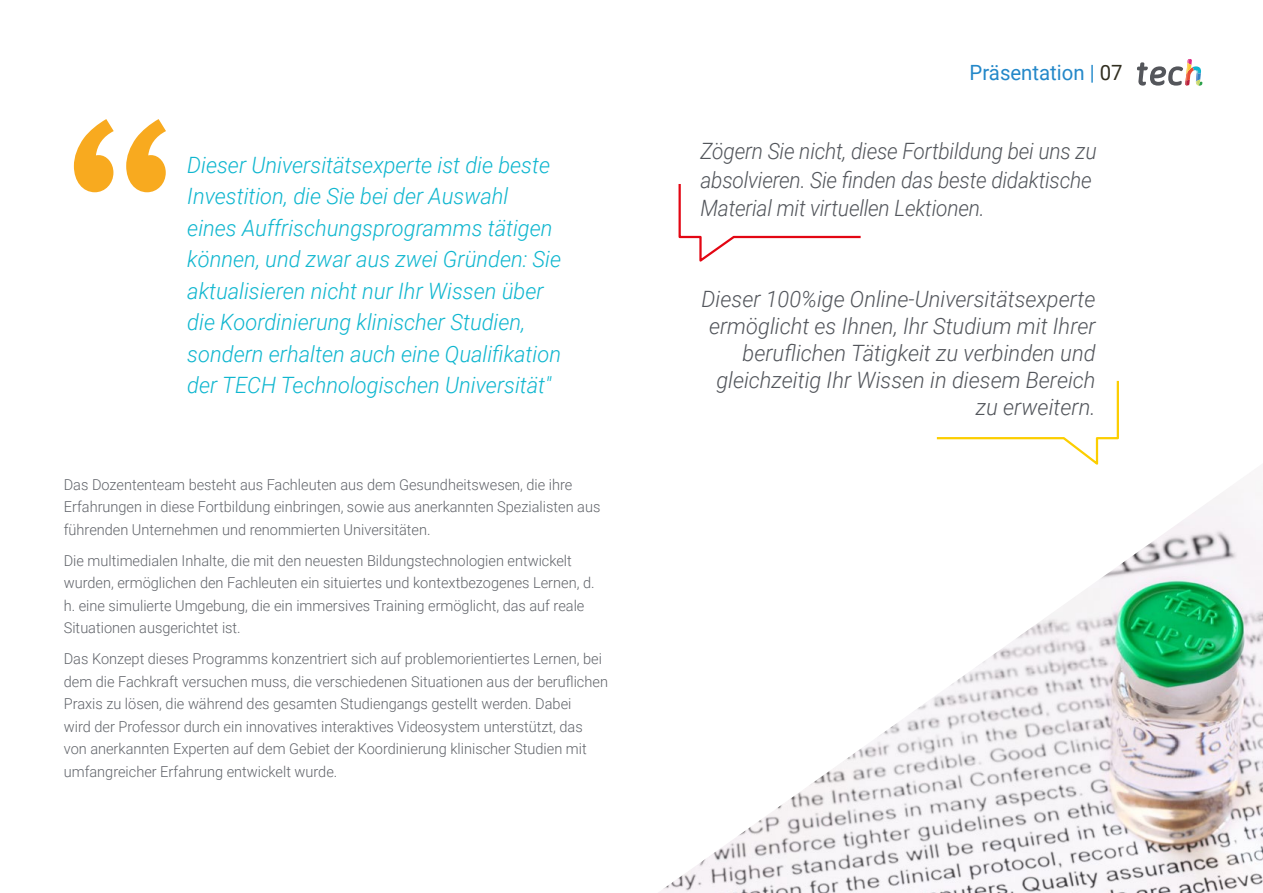
<style>
.page{position:relative;width:1263px;height:893px;background:#fff}
.page>*{position:absolute;margin:0;border:0;box-sizing:border-box;transform-origin:0 0}
.t1{font:italic 300 22.5px/31.5px "Roboto";color:#0fb6cf}
.t2{font:italic 300 22.5px/27px "Roboto";color:#52555b;text-align:right}
.t3{font:italic 300 22.5px/28.5px "Roboto";color:#52555b;scale:.93 1}
.t4{font:21px "Roboto";color:#2488c9}
.t5{font:300 15px/22.5px "Roboto";color:#61646a}
.s1{color:#2289cb}
.s2{color:#312e20}
</style>
<div class="page">
<svg style="left:74px;top:119px;width:92px;height:73px"></svg>
<svg style="left:936px;top:380px;width:183px;height:83px"></svg>
<svg style="left:678px;top:184px;width:183px;height:78px"></svg>
<img style="left:659px;top:463px;width:604px;height:430px">
<svg style="left:1137px;top:59px;width:65px;height:27px"></svg>
<p class="t1" style="left:187px;top:148px;width:375px">Dieser Universitätsexperte ist die beste Investition, die Sie bei der Auswahl eines Auffrischungsprogramms tätigen können, und zwar aus zwei Gründen: Sie aktualisieren nicht nur Ihr Wissen über die Koordinierung klinischer Studien, sondern erhalten auch eine Qualifikation der TECH Technologischen Universität"</p>
<p class="t5" style="left:64px;top:472px;width:538px">Das Dozententeam besteht aus Fachleuten aus dem Gesundheitswesen, die ihre<br>Erfahrungen in diese Fortbildung einbringen, sowie aus anerkannten Spezialisten aus führenden Unternehmen und renommierten Universitäten.</p>
<p class="t5" style="left:64px;top:548px;width:532px">Die multimedialen Inhalte, die mit den neuesten Bildungstechnologien entwickelt wurden, ermöglichen den Fachleuten ein situiertes und kontextbezogenes Lernen, d. h. eine simulierte Umgebung, die ein immersives Training ermöglicht, das auf reale Situationen ausgerichtet ist.</p>
<p class="t5" style="left:64px;top:647px;width:546px">Das Konzept dieses Programms konzentriert sich auf problemorientiertes Lernen, bei dem die Fachkraft versuchen muss, die verschiedenen Situationen aus der beruflichen Praxis zu lösen, die während des gesamten Studiengangs gestellt werden. Dabei<br>wird der Professor durch ein innovatives interaktives Videosystem unterstützt, das von anerkannten Experten auf dem Gebiet der Koordinierung klinischer Studien mit umfangreicher Erfahrung entwickelt wurde.</p>
<h2 class="t4" style="left:969px;top:57px;width:155px">Präsentation <span class="s1">|</span> <span class="s2">07</span></h2>
<h1 class="t3" style="left:700px;top:136px;width:427px">Zögern Sie nicht, diese Fortbildung bei uns zu absolvieren. Sie finden das beste didaktische<br>Material mit virtuellen Lektionen.</h1>
<h1 class="t2" style="left:702px;top:284px;width:395px">Dieser 100%ige Online-Universitätsexperte ermöglicht es Ihnen, Ihr Studium mit Ihrer beruflichen Tätigkeit zu verbinden und gleichzeitig Ihr Wissen in diesem Bereich zu erweitern.</h1>
</div>
